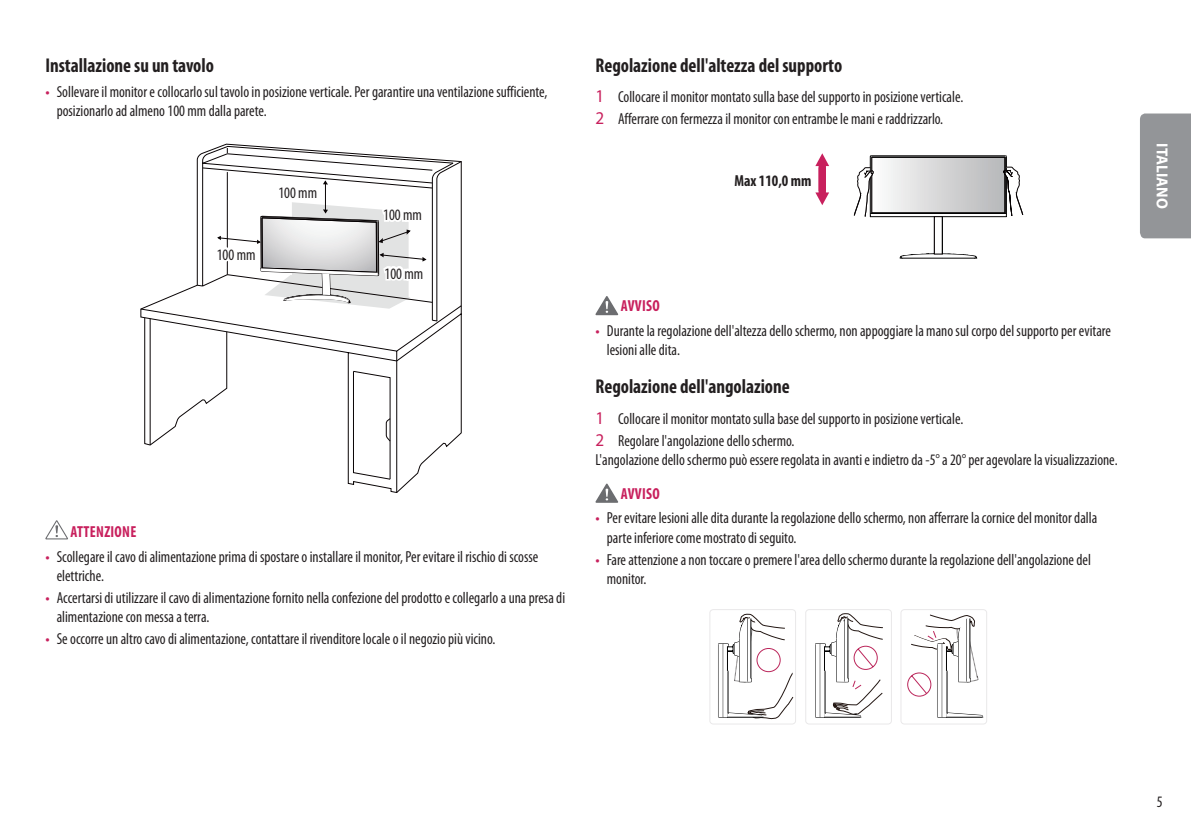
<style>
.page{position:relative;width:1191px;height:840px;background:#fff}
.page>*{position:absolute;margin:0;border:0;box-sizing:border-box;transform-origin:0 0}
.Title3{font:700 condensed 20px "Myriad Pro";color:#231f20;scale:.95 1}
.Body{font:condensed 16px/19.2px "Myriad Pro";color:#231f20;scale:.95 1}
.Warning{font:700 condensed 16px "Myriad Pro";letter-spacing:.02em;color:#c8205d;scale:.95 1}
.t1{font:700 condensed 16px "Myriad Pro";color:#231f20;scale:.95 1}
.t2{font:700 16px "Myriad Pro";color:#fff;scale:.95 1}
.s1{font-family:"LG Smart";font-stretch:normal;color:#c8205d}
.s2{font-stretch:normal;font-size:18px;color:#c8205d}
</style>
<div class="page">
<div style="left:1140px;top:113px;width:51px;height:125px;background:#939598"></div>
<svg style="left:140px;top:144px;width:321px;height:348px"></svg>
<svg style="left:150px;top:445px;width:247px;height:47px"></svg>
<svg style="left:144px;top:146px;width:309px;height:299px"></svg>
<svg style="left:45px;top:520px;width:23px;height:19px"></svg>
<svg style="left:815px;top:153px;width:14px;height:52px"></svg>
<hr style="left:900px;top:258px;width:74px;height:1px;background:#030303">
<svg style="left:854px;top:155px;width:169px;height:103px"></svg>
<svg style="left:595px;top:296px;width:23px;height:19px"></svg>
<svg style="left:595px;top:483px;width:23px;height:19px"></svg>
<svg style="left:709px;top:609px;width:278px;height:115px"></svg>
<hr style="left:969px;top:618px;width:1px;height:60px;background:#030303">
<p class="Title3" style="left:45px;top:53px;width:179px">Installazione su un tavolo</p>
<p class="Body" style="left:57px;top:81px;width:518px;text-indent:-11px"><span class="s1">•</span> Sollevare il monitor e collocarlo sul tavolo in posizione verticale. Per garantire una ventilazione sufficiente, posizionarlo ad almeno 100 mm dalla parete.</p>
<p class="Body" style="left:217px;top:244px;width:42px">100 mm</p>
<p class="Body" style="left:278px;top:183px;width:42px">100 mm</p>
<p class="Body" style="left:383px;top:204px;width:42px">100 mm</p>
<p class="Body" style="left:384px;top:263px;width:42px">100 mm</p>
<p class="Warning" style="left:71px;top:521px;width:71px">ATTENZIONE</p>
<p class="Body" style="left:57px;top:546px;width:508px;text-indent:-11px"><span class="s1">•</span> Scollegare il cavo di alimentazione prima di spostare o installare il monitor, Per evitare il rischio di scosse elettriche.</p>
<p class="Body" style="left:57px;top:587px;width:537px;text-indent:-11px"><span class="s1">•</span> Accertarsi di utilizzare il cavo di alimentazione fornito nella confezione del prodotto e collegarlo a una presa di alimentazione con messa a terra.</p>
<p class="Body" style="left:45px;top:628px;width:475px"><span class="s1">•</span> Se occorre un altro cavo di alimentazione, contattare il rivenditore locale o il negozio più vicino.</p>
<p class="Title3" style="left:595px;top:53px;width:261px">Regolazione dell'altezza del supporto</p>
<p class="Body" style="left:595px;top:87px;width:389px"><span class="s2">1</span> Collocare il monitor montato sulla base del supporto in posizione verticale.</p>
<p class="Body" style="left:595px;top:109px;width:367px"><span class="s2">2</span> Afferrare con fermezza il monitor con entrambe le mani e raddrizzarlo.</p>
<p class="t1" style="left:734px;top:171px;width:83px">Max 110,0 mm</p>
<p class="Warning" style="left:621px;top:295px;width:43px">AVVISO</p>
<p class="Body" style="left:607px;top:320px;width:532px;text-indent:-11px"><span class="s1">•</span> Durante la regolazione dell'altezza dello schermo, non appoggiare la mano sul corpo del supporto per evitare lesioni alle dita.</p>
<p class="Title3" style="left:595px;top:374px;width:206px">Regolazione dell'angolazione</p>
<p class="Body" style="left:595px;top:408px;width:389px"><span class="s2">1</span> Collocare il monitor montato sulla base del supporto in posizione verticale.</p>
<p class="Body" style="left:595px;top:430px;width:211px"><span class="s2">2</span> Regolare l'angolazione dello schermo.</p>
<p class="Body" style="left:595px;top:450px;width:551px">L'angolazione dello schermo può essere regolata in avanti e indietro da -5° a 20° per agevolare la visualizzazione.</p>
<p class="Warning" style="left:621px;top:483px;width:43px">AVVISO</p>
<p class="Body" style="left:607px;top:508px;width:517px;text-indent:-11px"><span class="s1">•</span> Per evitare lesioni alle dita durante la regolazione dello schermo, non afferrare la cornice del monitor dalla parte inferiore come mostrato di seguito.</p>
<p class="Body" style="left:607px;top:549px;width:511px;text-indent:-11px"><span class="s1">•</span> Fare attenzione a non toccare o premere l'area dello schermo durante la regolazione dell'angolazione del monitor.</p>
<p class="t2" style="left:1172px;top:143px;width:70px;rotate:90deg">ITALIANO</p>
<p class="Body" style="left:1156px;top:791px;width:8px">5</p>
</div>
